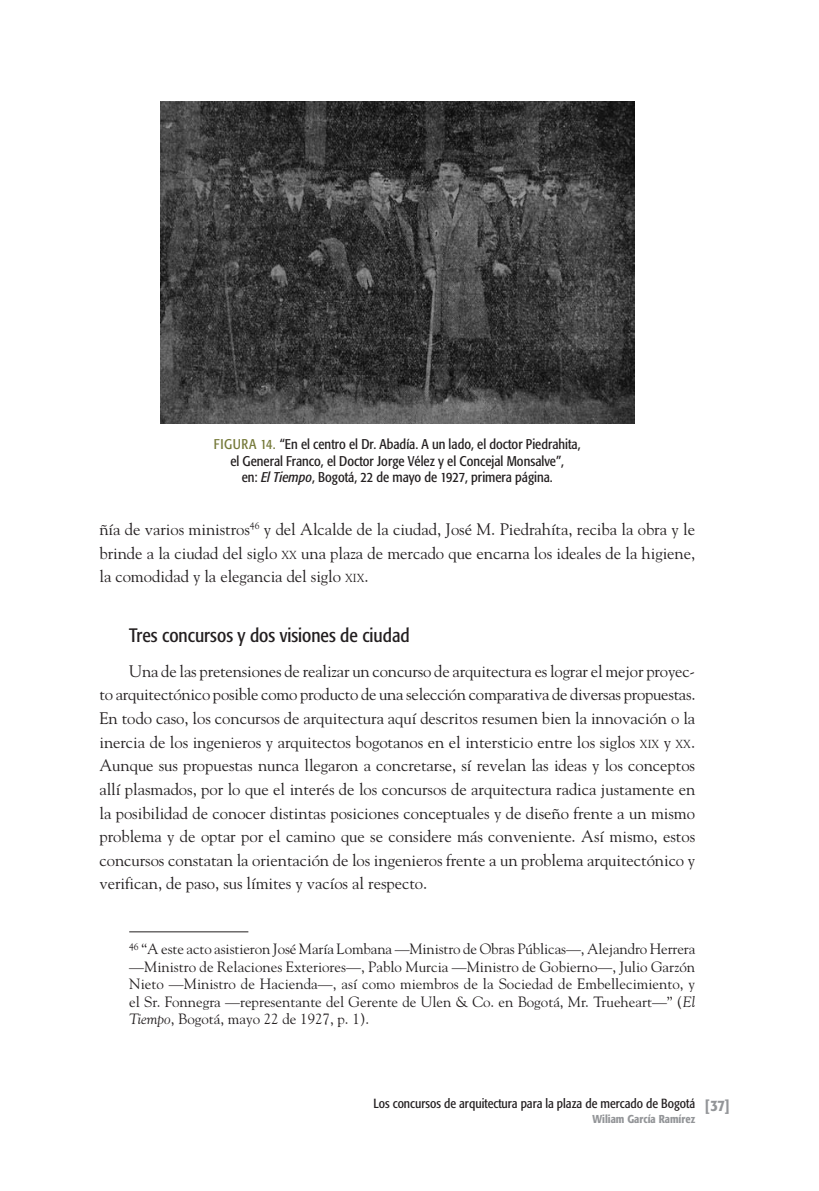
<style>
.page{position:relative;width:819px;height:1191px;background:#fff}
.page>*{position:absolute;margin:0;border:0;box-sizing:border-box;transform-origin:0 0}
.ART_Subtítulo_1{font:condensed 19.25px "Formata";color:#231f20}
.ART_Texto{font:16.62px/23.6px "Goudy";letter-spacing:-.005em;color:#231f20;text-align:justify}
.ART_Notas{font:16.62px/23.6px "Goudy";letter-spacing:-.005em;color:#231f20;text-align:justify}
.t1{font:500 condensed 15.75px "Formata";color:#939598}
.ART_notas_filete{font:14.88px/17.5px "Goudy";color:#231f20;text-align:justify}
.ART_Pie_de_foto{font:condensed 14px/16.6px "Formata";color:#231f20;text-align:center}
.t2{font:condensed 13.12px "Formata";color:#231f20}
.t3{font:500 condensed 11.38px "Formata";color:#939598}
.s1{color:#757939}
.s2{font-style:italic}
.s3{font-size:11.72px}
</style>
<div class="page">
<hr style="left:129px;top:931px;width:119px;height:1px;background:#231f20">
<img style="left:160px;top:101px;width:474px;height:322px">
<p class="ART_Pie_de_foto" style="left:214px;top:436px;width:368px"><span class="s1">FIGURA 14.</span> “En el centro el Dr. Abadía. A un lado, el doctor Piedrahita, el General Franco, el Doctor Jorge Vélez y el Concejal Monsalve”,<br>en: <span class="s2">El Tiempo</span>, Bogotá, 22 de mayo de 1927, primera página.</p>
<p class="ART_Notas" style="left:99px;top:517px;width:597px">ñía de varios ministros<sup>46</sup> y del Alcalde de la ciudad, José M. Piedrahíta, reciba la obra y le brinde a la ciudad del siglo <span class="s3">XX</span> una plaza de mercado que encarna los ideales de la higiene, la comodidad y la elegancia del siglo <span class="s3">XIX</span>.</p>
<p class="ART_Subtítulo_1" style="left:129px;top:624px;width:282px">Tres concursos y dos visiones de ciudad</p>
<p class="ART_Texto" style="left:99px;top:659px;width:597px;text-indent:30px">Una de las pretensiones de realizar un concurso de arquitectura es lograr el mejor proyec&shy;to arquitectónico posible como producto de una selección comparativa de diversas propuestas.<br>En todo caso, los concursos de arquitectura aquí descritos resumen bien la innovación o la inercia de los ingenieros y arquitectos bogotanos en el intersticio entre los siglos <span class="s3">XIX</span> y <span class="s3">XX</span>.<br>Aunque sus propuestas nunca llegaron a concretarse, sí revelan las ideas y los conceptos allí plasmados, por lo que el interés de los concursos de arquitectura radica justamente en la posibilidad de conocer distintas posiciones conceptuales y de diseño frente a un mismo problema y de optar por el camino que se considere más conveniente. Así mismo, estos concursos constatan la orientación de los ingenieros frente a un problema arquitectónico y verifican, de paso, sus límites y vacíos al respecto.</p>
<p class="ART_notas_filete" style="left:129px;top:940px;width:567px"><sup>46</sup> “A este acto asistieron José María Lombana —Ministro de Obras Públicas—, Alejandro Herrera —Ministro de Relaciones Exteriores—, Pablo Murcia —Ministro de Gobierno—, Julio Garzón Nieto —Ministro de Hacienda—, así como miembros de la Sociedad de Embellecimiento, y el Sr. Fonnegra —representante del Gerente de Ulen &amp; Co. en Bogotá, Mr. Trueheart—” (<span class="s2">El Tiempo</span>, Bogotá, mayo 22 de 1927, p. 1).</p>
<p class="t2" style="left:373px;top:1096px;width:323px">Los concursos de arquitectura para la plaza de mercado de Bogotá</p>
<p class="t3" style="left:592px;top:1112px;width:104px">Wiliam García Ramírez</p>
<p class="t1" style="left:704px;top:1096px;width:26px">[37]</p>
</div>
